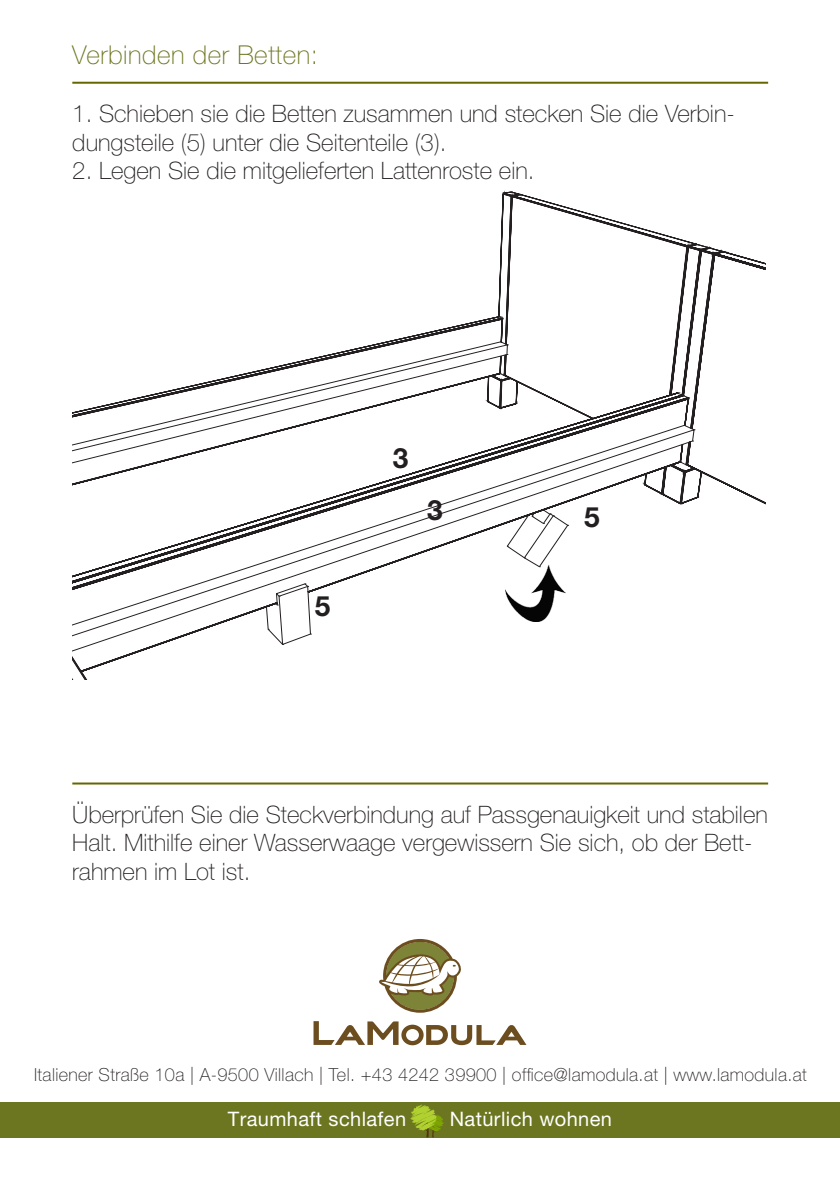
<style>
.page{position:relative;width:840px;height:1191px;background:#fff}
.page>*{position:absolute;margin:0;border:0;box-sizing:border-box;transform-origin:0 0}
.Absatzformat_1{font:700 28px "Helvetica Neue LT Pro";color:#231f20}
._02_Head{font:100 26px "Helvetica Neue LT Pro";letter-spacing:.02em;color:#6c751f}
.t1{font:100 24px/28.8px "Helvetica Neue LT Pro";color:#231f20}
._02_head{font:20px "Helvetica Neue LT Pro";letter-spacing:.02em;color:#fff}
.t2{font:100 18px "Helvetica Neue LT Pro";letter-spacing:.02em;color:#231f20}
</style>
<div class="page">
<hr style="left:72px;top:82px;width:695px;height:2px;background:#656600">
<hr style="left:72px;top:782px;width:695px;height:2px;background:#656600">
<div style="left:0;top:1101px;width:839px;height:36px;background:#6c751f"></div>
<svg style="left:410px;top:1104px;width:33px;height:33px"></svg>
<svg style="left:313px;top:1021px;width:213px;height:24px"></svg>
<svg style="left:379px;top:939px;width:82px;height:73px"></svg>
<svg style="left:72px;top:190px;width:693px;height:490px"></svg>
<img style="left:505px;top:565px;width:60px;height:56px">
<p class="_02_Head" style="left:72px;top:40px;width:247px">Verbinden der Betten:</p>
<p class="t1" style="left:72px;top:99px;width:663px">1. Schieben sie die Betten zusammen und stecken Sie die Verbin&shy;dungsteile (5) unter die Seitenteile (3).</p>
<p class="t1" style="left:72px;top:156px;width:463px">2. Legen Sie die mitgelieferten Lattenroste ein.</p>
<p class="Absatzformat_1" style="left:315px;top:588px;width:17px">5</p>
<p class="Absatzformat_1" style="left:392px;top:441px;width:17px">3</p>
<p class="Absatzformat_1" style="left:427px;top:492px;width:17px">3</p>
<p class="Absatzformat_1" style="left:583px;top:499px;width:17px">5</p>
<p class="t1" style="left:72px;top:799px;width:696px">Überprüfen Sie die Steckverbindung auf Passgenauigkeit und stabilen<br>Halt. Mithilfe einer Wasserwaage vergewissern Sie sich, ob der Bett&shy;rahmen im Lot ist.</p>
<p class="t2" style="left:34px;top:1064px;width:773px">Italiener Straße 10a | A-9500 Villach | Tel. +43 4242 39900 | office@lamodula.at | www.lamodula.at</p>
<p class="_02_head" style="left:228px;top:1107px;width:180px">Traumhaft schlafen</p>
<p class="_02_head" style="left:449px;top:1107px;width:164px">Natürlich wohnen</p>
</div>
